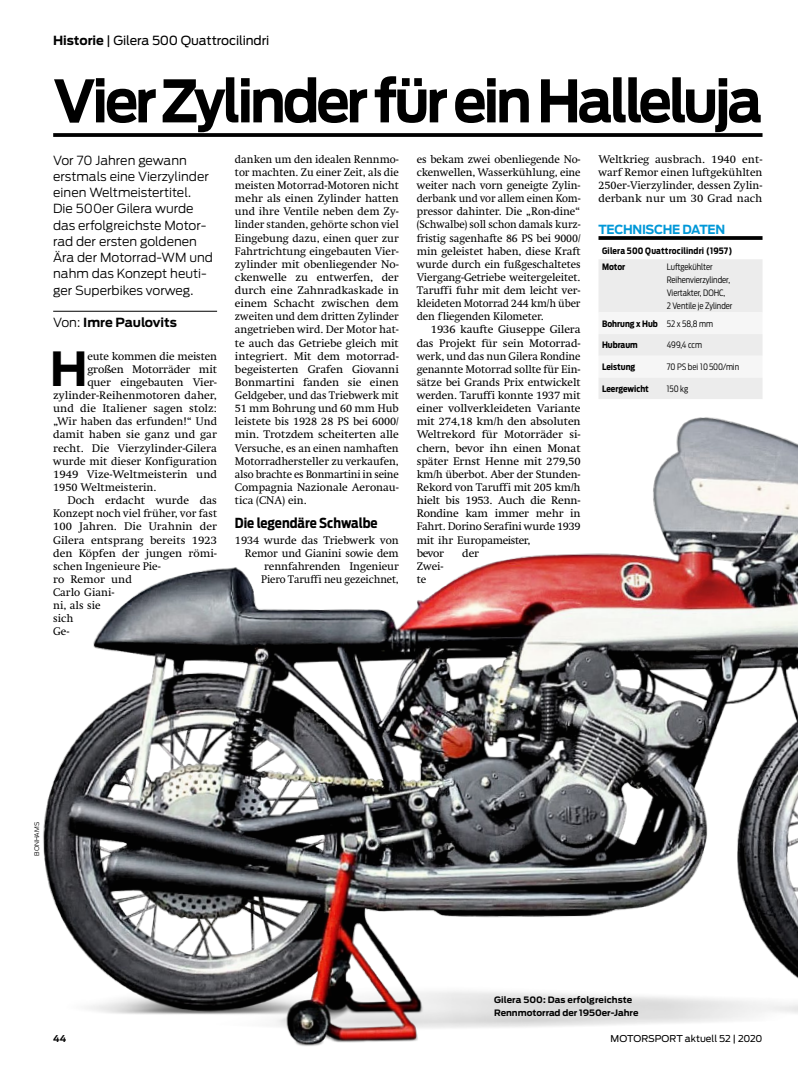
<style>
.page{position:relative;width:798px;height:1081px;background:#fff}
.page>*{position:absolute;margin:0;border:0;box-sizing:border-box;transform-origin:0 0}
.t1{font:700 58.12px "Antenna";letter-spacing:-.06em;color:#000;scale:.93 1}
.t2{font:700 46.62px "Antenna";color:#000}
.t3{font:700 13.75px "Antenna Condensed";color:#000}
.t4{font:300 12.5px/16.2px "Antenna";color:#000}
.t5{font:12.5px "Antenna";letter-spacing:-.01em;color:#000}
.t6{font:700 12.5px "Antenna";color:#000}
.t7{font:700 12.5px "Antenna";letter-spacing:-.025em;color:#0098d8;scale:.95 1}
.t8{font:11.25px/13.1px "Swift LT Std";letter-spacing:-.01em;color:#000;text-align:justify}
.t9{font:9.38px "Antenna";letter-spacing:-.005em;color:#000}
.t10{font:700 9.38px "Antenna";color:#000}
.t11{font:300 8.75px/13.1px "Antenna Condensed";color:#000}
.t12{font:700 8.75px/13.1px "Antenna";color:#000}
.t13{font:700 8.75px "Antenna Condensed";color:#000}
.t14{font:700 8.75px/15.8px "Antenna Condensed";letter-spacing:.02em;color:#000}
.t15{font:300 6.25px "Antenna";color:#000}
.s1{font-weight:700}
.s2{font-weight:300}
</style>
<div class="page">
<img style="left:43px;top:417px;width:754px;height:629px">
<svg style="left:598px;top:236px;width:164px;height:4px"></svg>
<svg style="left:599px;top:259px;width:163px;height:140px"></svg>
<svg style="left:53px;top:133px;width:709px;height:4px;background:#0c0c0c"></svg>
<hr style="left:53px;top:311px;width:164px;height:1px;background:#000">
<p class="t5" style="left:53px;top:33px;width:218px"><span class="s1">Historie</span> | Gilera 500 Quattrocilindri</p>
<h1 class="t1" style="left:53px;top:67px;width:764px">Vier Zylinder für ein Halleluja</h1>
<p class="t8" style="left:416px;top:153px;width:165px">es bekam zwei obenliegende No&shy;ckenwellen, Wasserkühlung, eine weiter nach vorn geneigte Zylin&shy;derbank und vor allem einen Kom&shy;pressor dahinter. Die „Ron-dine“ (Schwalbe) soll schon damals kurz&shy;fristig sagenhafte 86 PS bei 9000/ min geleistet haben, diese Kraft wurde durch ein fußgeschaltetes Viergang-Getriebe weitergeleitet.<br>Taruffi fuhr mit dem leicht ver&shy;kleideten Motorrad 244 km/h über den fliegenden Kilometer.</p>
<p class="t8" style="left:416px;top:323px;width:165px;text-align:left;text-indent:14px">1936 kaufte Giuseppe Gilera das Projekt für sein Motorrad&shy;werk, und das nun Gilera Rondine genannte Motorrad sollte für Ein&shy;sätze bei Grands Prix entwickelt werden. Taruffi konnte 1937 mit einer vollverkleideten Variante mit 274,18 km/h den absoluten<br>Weltrekord für Motorräder si&shy;chern, bevor ihn einen Monat später Ernst Henne mit 279,50 km/h überbot. Aber der Stunden-<br>Rekord von Taruffi mit 205 km/h hielt bis 1953. Auch die Renn-<br>Rondine kam immer mehr in<br>Fahrt. Dorino Serafini wurde 1939 mit ihr Europameister,<br>bevor</p>
<p class="t8" style="left:235px;top:153px;width:165px">danken um den idealen Rennmo&shy;tor machten. Zu einer Zeit, als die meisten Motorrad-Motoren nicht mehr als einen Zylinder hatten und ihre Ventile neben dem Zy&shy;linder standen, gehörte schon viel Eingebung dazu, einen quer zur Fahrtrichtung eingebauten Vier&shy;zylinder mit obenliegender No&shy;ckenwelle zu entwerfen, der durch eine Zahnradkaskade in einem Schacht zwischen dem zweiten und dem dritten Zylinder angetrieben wird. Der Motor hat&shy;te auch das Getriebe gleich mit integriert. Mit dem motorrad&shy;begeisterten Grafen Giovanni Bonmartini fanden sie einen Geldgeber, und das Triebwerk mit 51 mm Bohrung und 60 mm Hub leistete bis 1928 28 PS bei 6000/ min. Trotzdem scheiterten alle Versuche, es an einen namhaften Motorradhersteller zu verkaufen, also brachte es Bonmartini in seine Compagnia Nazionale Aeronau&shy;tica (CNA) ein.</p>
<p class="t3" style="left:235px;top:513px;width:144px">Die legendäre Schwalbe</p>
<p class="t8" style="left:235px;top:533px;width:165px;text-align:right">1934 wurde das Triebwerk von<br>Remor und Gianini sowie dem rennfahrenden Ingenieur<br>Piero Taruffi neu gezeichnet,</p>
<p class="t8" style="left:598px;top:153px;width:165px">Weltkrieg ausbrach. 1940 ent&shy;warf Remor einen luftgekühlten 250er-Vierzylinder, dessen Zylin&shy;derbank nur um 30 Grad nach</p>
<p class="t4" style="left:53px;top:152px;width:161px">Vor 70 Jahren gewann erstmals eine Vierzylinder einen Weltmeistertitel.<br>Die 500er Gilera wurde das erfolgreichste Motor&shy;rad der ersten goldenen<br>Ära der Motorrad-WM und nahm das Konzept heuti&shy;ger Superbikes vorweg.</p>
<p class="t6" style="left:53px;top:315px;width:125px"><span class="s2">Von:</span> Imre Paulovits</p>
<h2 class="t2" style="left:50px;top:341px;width:40px">H</h2>
<p class="t8" style="left:87px;top:349px;width:131px">eute kommen die meisten</p>
<p class="t7" style="left:598px;top:222px;width:135px">TECHNISCHE DATEN</p>
<p class="t14" style="left:601px;top:243px;width:132px">Gilera 500 Quattrocilindri (1957)<br>Motor</p>
<p class="t11" style="left:666px;top:260px;width:67px">Luftgekühlter<br>Reihenvierzylinder,<br>Viertakter, DOHC,<br>2 Ventile je Zylinder</p>
<p class="t13" style="left:601px;top:318px;width:112px">Bohrung x Hub <span class="s2">52 x 58,8 mm</span></p>
<p class="t13" style="left:601px;top:339px;width:37px">Hubraum</p>
<p class="t11" style="left:666px;top:338px;width:37px">499,4 ccm</p>
<p class="t13" style="left:601px;top:361px;width:35px">Leistung</p>
<p class="t11" style="left:666px;top:360px;width:74px">70 PS bei 10500/min</p>
<p class="t13" style="left:601px;top:383px;width:48px">Leergewicht</p>
<p class="t11" style="left:666px;top:382px;width:23px">150 kg</p>
<p class="t8" style="left:87px;top:363px;width:131px">großen Motorräder mit</p>
<p class="t8" style="left:87px;top:376px;width:131px">quer eingebauten Vier-</p>
<p class="t8" style="left:53px;top:389px;width:165px">zylinder-Reihenmotoren daher,</p>
<p class="t8" style="left:53px;top:402px;width:165px">und die Italiener sagen stolz:</p>
<p class="t8" style="left:53px;top:415px;width:165px">„Wir haben das erfunden!“ Und</p>
<p class="t8" style="left:53px;top:428px;width:165px">damit haben sie ganz und gar</p>
<p class="t8" style="left:53px;top:441px;width:165px">recht. Die Vierzylinder-Gilera</p>
<p class="t8" style="left:53px;top:454px;width:165px">wurde mit dieser Konfiguration</p>
<p class="t8" style="left:53px;top:468px;width:165px">1949 Vize-Weltmeisterin und</p>
<p class="t8" style="left:53px;top:481px;width:105px">1950 Weltmeisterin.</p>
<p class="t8" style="left:67px;top:494px;width:151px">Doch erdacht wurde das</p>
<p class="t8" style="left:53px;top:507px;width:165px">Konzept noch viel früher, vor fast</p>
<p class="t8" style="left:53px;top:520px;width:165px">100 Jahren. Die Urahnin der</p>
<p class="t8" style="left:53px;top:533px;width:165px">Gilera entsprang bereits 1923</p>
<p class="t8" style="left:53px;top:546px;width:165px">den Köpfen der jungen römi-</p>
<p class="t8" style="left:53px;top:559px;width:109px">schen Ingenieure Pie-</p>
<p class="t8" style="left:53px;top:573px;width:80px">ro Remor und</p>
<p class="t8" style="left:53px;top:586px;width:63px">Carlo Giani-</p>
<p class="t8" style="left:53px;top:599px;width:49px">ni, als sie</p>
<p class="t8" style="left:53px;top:612px;width:22px">sich</p>
<p class="t8" style="left:53px;top:625px;width:18px">Ge-</p>
<p class="t8" style="left:462px;top:546px;width:18px">der</p>
<p class="t8" style="left:416px;top:559px;width:28px">Zwei&shy;te</p>
<p class="t15" style="left:33px;top:856px;width:35px;rotate:-90deg">BONHAMS</p>
<p class="t12" style="left:494px;top:993px;width:146px">Gilera 500: Das erfolgreichste<br>Rennmotorrad der 1950er-Jahre</p>
<p class="t10" style="left:53px;top:1033px;width:15px">44</p>
<p class="t9" style="left:610px;top:1033px;width:153px">MOTORSPORT aktuell 52 | 2020</p>
</div>
